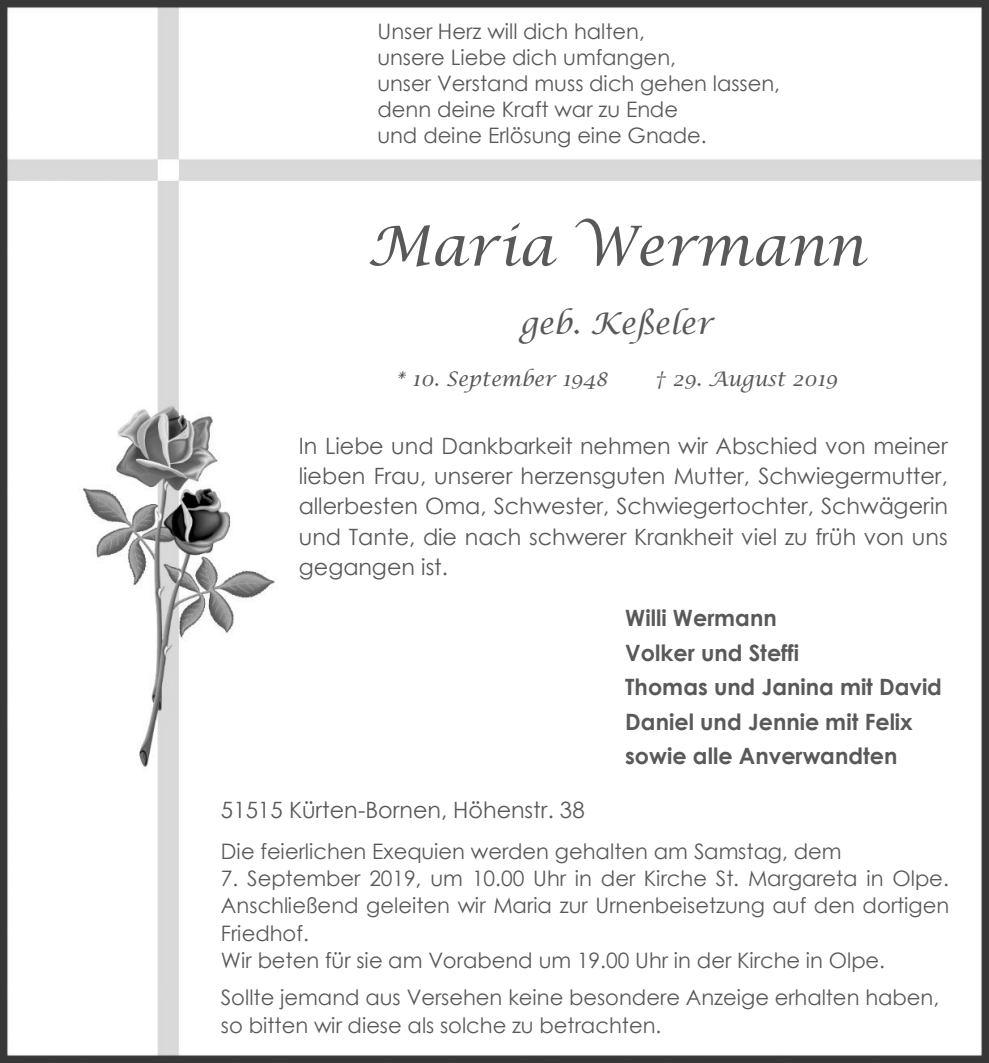
<style>
.page{position:relative;width:989px;height:1063px;background:#fff}
.page>*{position:absolute;margin:0;border:0;box-sizing:border-box;transform-origin:0 0}
.t1{font:italic 55px "Lucida Calligraphy";color:#595959}
.t2{font:italic 30px "Lucida Calligraphy";color:#595959}
.t3{font:22.5px/30.5px "Century Gothic";color:#595959;text-align:justify}
.t4{font:700 22.5px/34.5px "Century Gothic";color:#595959}
.t5{font:21.25px/26px "Century Gothic";color:#595959}
.t6{font:italic 20px "Lucida Calligraphy";color:#595959}
</style>
<div class="page">
<img style="left:0;top:0;width:989px;height:1063px">
<p class="t5" style="left:377px;top:18px;width:404px">Unser Herz will dich halten,<br>unsere Liebe dich umfangen,<br>unser Verstand muss dich gehen lassen, denn deine Kraft war zu Ende<br>und deine Erlösung eine Gnade.</p>
<h1 class="t1" style="left:367px;top:213px;width:499px">Maria Wermann</h1>
<h2 class="t2" style="left:520px;top:305px;width:195px">geb. Keßeler</h2>
<p class="t6" style="left:395px;top:367px;width:214px">* 10. September 1948</p>
<p class="t6" style="left:653px;top:367px;width:186px">† 29. August 2019</p>
<p class="t3" style="left:299px;top:430px;width:651px">In Liebe und Dankbarkeit nehmen wir Abschied von meiner lieben Frau, unserer herzensguten Mutter, Schwiegermutter, allerbesten Oma, Schwester, Schwiegertochter, Schwägerin und Tante, die nach schwerer Krankheit viel zu früh von uns gegangen ist.</p>
<p class="t4" style="left:625px;top:600px;width:318px">Willi Wermann<br>Volker und Steffi<br>Thomas und Janina mit David<br>Daniel und Jennie mit Felix sowie alle Anverwandten</p>
<p class="t3" style="left:221px;top:794px;width:365px">51515 Kürten-Bornen, Höhenstr. 38</p>
<p class="t5" style="left:221px;top:838px;width:622px">Die feierlichen Exequien werden gehalten am Samstag, dem</p>
<p class="t5" style="left:221px;top:864px;width:730px;line-height:27.5px">7. September 2019, um 10.00 Uhr in der Kirche St. Margareta in Olpe.<br>Anschließend geleiten wir Maria zur Urnenbeisetzung auf den dortigen Friedhof.<br>Wir beten für sie am Vorabend um 19.00 Uhr in der Kirche in Olpe.</p>
<p class="t5" style="left:221px;top:984px;width:719px;line-height:27.2px">Sollte jemand aus Versehen keine besondere Anzeige erhalten haben, so bitten wir diese als solche zu betrachten.</p>
</div>
